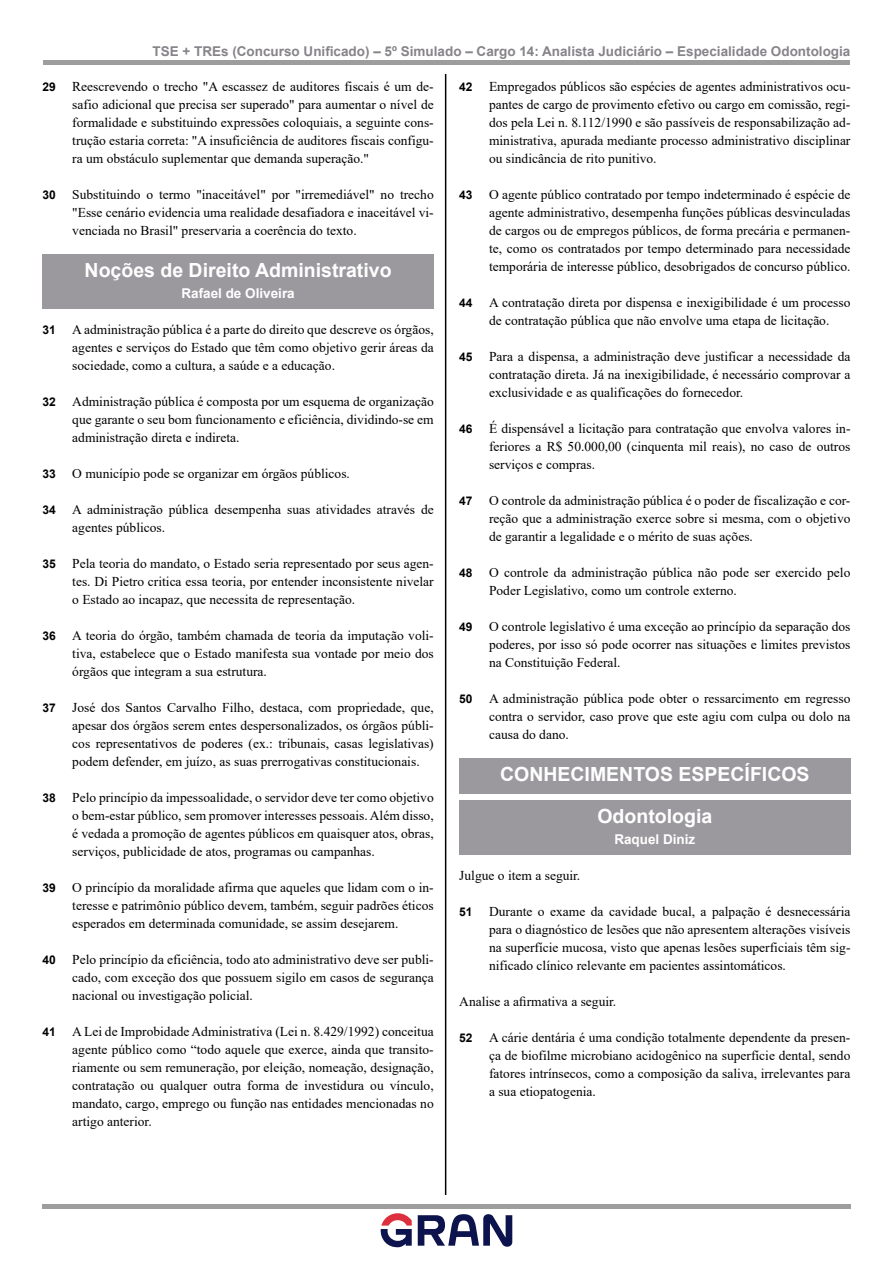
<style>
.page{position:relative;width:893px;height:1263px;background:#fff}
.page>*{position:absolute;margin:0;border:0;box-sizing:border-box;transform-origin:0 0}
.t1{font:700 19.5px/42px "Arial";color:#fff;text-align:center}
.t2{font:13.5px/18px "Times New Roman";color:#000;text-align:justify}
.t3{font:700 13.5px "Arial";color:#868389}
.t4{font:700 13.5px "Arial";color:#fff}
.s1{font-family:"Arial";font-weight:700;font-size:12px}
</style>
<div class="page">
<hr style="left:445px;top:74px;width:1px;height:1121px;background:#000">
<div style="left:43px;top:60px;width:807px;height:5px;background:#9d9d9d"></div>
<hr style="left:42px;top:1204px;width:809px;height:4px;background:#9d9d9d">
<svg style="left:381px;top:1213px;width:31px;height:34px"></svg>
<svg style="left:418px;top:1214px;width:94px;height:33px"></svg>
<div style="left:43px;top:254px;width:391px;height:35px;background:#9b999e"></div>
<div style="left:43px;top:279px;width:391px;height:30px;background:#9b999e"></div>
<div style="left:459px;top:758px;width:391px;height:35px;background:#9b999e"></div>
<div style="left:459px;top:800px;width:391px;height:35px;background:#9b999e"></div>
<div style="left:459px;top:825px;width:391px;height:30px;background:#9b999e"></div>
<p class="t3" style="left:152px;top:41px;width:699px">TSE + TREs (Concurso Unificado) – 5º Simulado – Cargo 14: Analista Judiciário – Especialidade Odontologia</p>
<p class="t2" style="left:72px;top:77px;width:363px;text-indent:-30px"><span class="s1">29</span> Reescrevendo o trecho "A escassez de auditores fiscais é um de&shy;safio adicional que precisa ser superado" para aumentar o nível de formalidade e substituindo expressões coloquiais, a seguinte cons&shy;trução estaria correta: "A insuficiência de auditores fiscais configu&shy;ra um obstáculo suplementar que demanda superação."</p>
<p class="t2" style="left:72px;top:185px;width:363px;text-indent:-30px"><span class="s1">30</span> Substituindo o termo "inaceitável" por "irremediável" no trecho "Esse cenário evidencia uma realidade desafiadora e inaceitável vi&shy;venciada no Brasil" preservaria a coerência do texto.</p>
<h1 class="t1" style="left:85px;top:249px;width:309px">Noções de Direito Administrativo</h1>
<p class="t4" style="left:181px;top:283px;width:115px">Rafael de Oliveira</p>
<p class="t2" style="left:72px;top:320px;width:363px;text-indent:-30px"><span class="s1">31</span> A administração pública é a parte do direito que descreve os órgãos, agentes e serviços do Estado que têm como objetivo gerir áreas da sociedade, como a cultura, a saúde e a educação.</p>
<p class="t2" style="left:72px;top:392px;width:363px;text-indent:-30px"><span class="s1">32</span> Administração pública é composta por um esquema de organização que garante o seu bom funcionamento e eficiência, dividindo-se em administração direta e indireta.</p>
<p class="t2" style="left:43px;top:464px;width:309px"><span class="s1">33</span> O município pode se organizar em órgãos públicos.</p>
<p class="t2" style="left:72px;top:500px;width:363px;text-indent:-30px"><span class="s1">34</span> A administração pública desempenha suas atividades através de agentes públicos.</p>
<p class="t2" style="left:72px;top:554px;width:363px;text-indent:-30px"><span class="s1">35</span> Pela teoria do mandato, o Estado seria representado por seus agen&shy;tes. Di Pietro critica essa teoria, por entender inconsistente nivelar o Estado ao incapaz, que necessita de representação.</p>
<p class="t2" style="left:72px;top:626px;width:363px;text-indent:-30px"><span class="s1">36</span> A teoria do órgão, também chamada de teoria da imputação voli&shy;tiva, estabelece que o Estado manifesta sua vontade por meio dos órgãos que integram a sua estrutura.</p>
<p class="t2" style="left:72px;top:698px;width:363px;text-indent:-30px"><span class="s1">37</span> José dos Santos Carvalho Filho, destaca, com propriedade, que, apesar dos órgãos serem entes despersonalizados, os órgãos públi&shy;cos representativos de poderes (ex.: tribunais, casas legislativas) podem defender, em juízo, as suas prerrogativas constitucionais.</p>
<p class="t2" style="left:72px;top:788px;width:363px;text-indent:-30px"><span class="s1">38</span> Pelo princípio da impessoalidade, o servidor deve ter como objetivo o bem-estar público, sem promover interesses pessoais. Além disso, é vedada a promoção de agentes públicos em quaisquer atos, obras, serviços, publicidade de atos, programas ou campanhas.</p>
<p class="t2" style="left:72px;top:878px;width:363px;text-indent:-30px"><span class="s1">39</span> O princípio da moralidade afirma que aqueles que lidam com o in&shy;teresse e patrimônio público devem, também, seguir padrões éticos esperados em determinada comunidade, se assim desejarem.</p>
<p class="t2" style="left:72px;top:950px;width:363px;text-indent:-30px"><span class="s1">40</span> Pelo princípio da eficiência, todo ato administrativo deve ser publi&shy;cado, com exceção dos que possuem sigilo em casos de segurança nacional ou investigação policial.</p>
<p class="t2" style="left:72px;top:1022px;width:363px;text-indent:-30px"><span class="s1">41</span> A Lei de Improbidade Administrativa (Lei n. 8.429/1992) conceitua agente público como “todo aquele que exerce, ainda que transito&shy;riamente ou sem remuneração, por eleição, nomeação, designação, contratação ou qualquer outra forma de investidura ou vínculo, mandato, cargo, emprego ou função nas entidades mencionadas no artigo anterior.</p>
<p class="t2" style="left:489px;top:77px;width:363px;text-indent:-30px"><span class="s1">42</span> Empregados públicos são espécies de agentes administrativos ocu&shy;pantes de cargo de provimento efetivo ou cargo em comissão, regi&shy;dos pela Lei n. 8.112/1990 e são passíveis de responsabilização ad&shy;ministrativa, apurada mediante processo administrativo disciplinar ou sindicância de rito punitivo.</p>
<p class="t2" style="left:489px;top:185px;width:363px;text-indent:-30px"><span class="s1">43</span> O agente público contratado por tempo indeterminado é espécie de agente administrativo, desempenha funções públicas desvinculadas de cargos ou de empregos públicos, de forma precária e permanen&shy;te, como os contratados por tempo determinado para necessidade temporária de interesse público, desobrigados de concurso público.</p>
<p class="t2" style="left:489px;top:293px;width:363px;text-indent:-30px"><span class="s1">44</span> A contratação direta por dispensa e inexigibilidade é um processo de contratação pública que não envolve uma etapa de licitação.</p>
<p class="t2" style="left:489px;top:347px;width:363px;text-indent:-30px"><span class="s1">45</span> Para a dispensa, a administração deve justificar a necessidade da contratação direta. Já na inexigibilidade, é necessário comprovar a exclusividade e as qualificações do fornecedor.</p>
<p class="t2" style="left:489px;top:419px;width:363px;text-indent:-30px"><span class="s1">46</span> É dispensável a licitação para contratação que envolva valores in&shy;feriores a R$ 50.000,00 (cinquenta mil reais), no caso de outros serviços e compras.</p>
<p class="t2" style="left:489px;top:491px;width:363px;text-indent:-30px"><span class="s1">47</span> O controle da administração pública é o poder de fiscalização e cor&shy;reção que a administração exerce sobre si mesma, com o objetivo de garantir a legalidade e o mérito de suas ações.</p>
<p class="t2" style="left:489px;top:563px;width:363px;text-indent:-30px"><span class="s1">48</span> O controle da administração pública não pode ser exercido pelo<br>Poder Legislativo, como um controle externo.</p>
<p class="t2" style="left:489px;top:617px;width:363px;text-indent:-30px"><span class="s1">49</span> O controle legislativo é uma exceção ao princípio da separação dos poderes, por isso só pode ocorrer nas situações e limites previstos na Constituição Federal.</p>
<p class="t2" style="left:489px;top:689px;width:363px;text-indent:-30px"><span class="s1">50</span> A administração pública pode obter o ressarcimento em regresso contra o servidor, caso prove que este agiu com culpa ou dolo na causa do dano.</p>
<h1 class="t1" style="left:500px;top:753px;width:311px">CONHECIMENTOS ESPECÍFICOS<br>Odontologia</h1>
<p class="t4" style="left:614px;top:829px;width:83px">Raquel Diniz</p>
<p class="t2" style="left:459px;top:866px;width:123px">Julgue o item a seguir.</p>
<p class="t2" style="left:489px;top:902px;width:363px;text-indent:-30px"><span class="s1">51</span> Durante o exame da cavidade bucal, a palpação é desnecessária para o diagnóstico de lesões que não apresentem alterações visíveis na superfície mucosa, visto que apenas lesões superficiais têm sig&shy;nificado clínico relevante em pacientes assintomáticos.</p>
<p class="t2" style="left:459px;top:992px;width:159px">Analise a afirmativa a seguir.</p>
<p class="t2" style="left:489px;top:1028px;width:363px;text-indent:-30px"><span class="s1">52</span> A cárie dentária é uma condição totalmente dependente da presen&shy;ça de biofilme microbiano acidogênico na superfície dental, sendo fatores intrínsecos, como a composição da saliva, irrelevantes para a sua etiopatogenia.</p>
</div>
